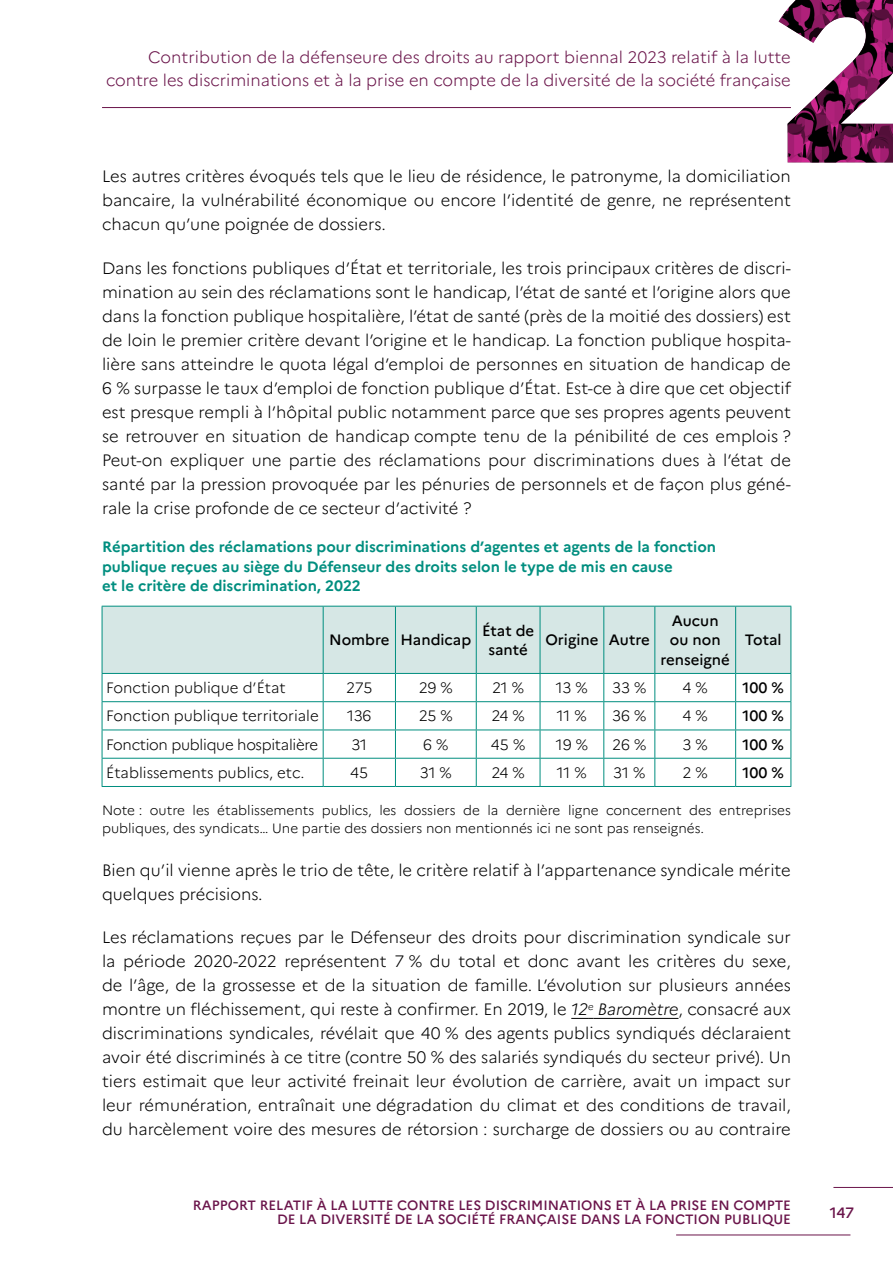
<style>
.page{position:relative;width:893px;height:1263px;background:#fff}
.page>*{position:absolute;margin:0;border:0;box-sizing:border-box;transform-origin:0 0}
.t1{font:300 16.5px/24px "Marianne";color:#000;text-align:justify}
.t2{font:300 16.5px/22.5px "Marianne";color:#6a144a;text-align:right}
.t3{font:700 15px/19.5px "Marianne";color:#008e7f}
.t4{font:300 15px "Marianne";color:#000}
.t5{font:500 15px/19.5px "Marianne";color:#000;text-align:center}
.t6{font:300 15px "Marianne";letter-spacing:-.02em;color:#000}
.t7{font:500 15px "Marianne";color:#6a144a}
.t8{font:300 13.5px/18px "Marianne";color:#000}
.t9{font:500 13.5px/13.5px "Marianne";color:#6a144a;text-align:right}
.s1{font-style:italic}
</style>
<div class="page">
<hr style="left:833px;top:1187px;width:60px;height:1px;background:#6a144a">
<hr style="left:676px;top:1234px;width:174px;height:1px;background:#6a144a">
<hr style="left:102px;top:107px;width:689px;height:1px;background:#6a144a">
<img style="left:779px;top:0;width:114px;height:163px">
<svg style="left:571px;top:1018px;width:22px;height:1px"></svg>
<hr style="left:593px;top:1018px;width:85px;height:1px;background:#000">
<div style="left:103px;top:607px;width:687px;height:66px;background:#d6e7e5"></div>
<hr style="left:323px;top:606px;width:1px;height:67px;background:#008e7f">
<hr style="left:395px;top:606px;width:1px;height:67px;background:#008e7f">
<hr style="left:476px;top:606px;width:1px;height:67px;background:#008e7f">
<hr style="left:540px;top:606px;width:1px;height:67px;background:#008e7f">
<hr style="left:603px;top:606px;width:1px;height:67px;background:#008e7f">
<hr style="left:654px;top:606px;width:1px;height:67px;background:#008e7f">
<hr style="left:735px;top:606px;width:1px;height:67px;background:#008e7f">
<hr style="left:102px;top:701px;width:221px;height:1px;background:#008e7f">
<hr style="left:323px;top:701px;width:72px;height:1px;background:#008e7f">
<hr style="left:395px;top:701px;width:81px;height:1px;background:#008e7f">
<hr style="left:476px;top:701px;width:64px;height:1px;background:#008e7f">
<hr style="left:540px;top:701px;width:64px;height:1px;background:#008e7f">
<hr style="left:604px;top:701px;width:51px;height:1px;background:#008e7f">
<hr style="left:655px;top:701px;width:81px;height:1px;background:#008e7f">
<hr style="left:736px;top:701px;width:55px;height:1px;background:#008e7f">
<hr style="left:102px;top:729px;width:221px;height:1px;background:#008e7f">
<hr style="left:323px;top:729px;width:72px;height:1px;background:#008e7f">
<hr style="left:395px;top:729px;width:81px;height:1px;background:#008e7f">
<hr style="left:476px;top:729px;width:64px;height:1px;background:#008e7f">
<hr style="left:540px;top:729px;width:64px;height:1px;background:#008e7f">
<hr style="left:604px;top:729px;width:51px;height:1px;background:#008e7f">
<hr style="left:655px;top:729px;width:81px;height:1px;background:#008e7f">
<hr style="left:736px;top:729px;width:55px;height:1px;background:#008e7f">
<hr style="left:102px;top:758px;width:221px;height:1px;background:#008e7f">
<hr style="left:323px;top:758px;width:72px;height:1px;background:#008e7f">
<svg style="left:323px;top:674px;width:1px;height:112px"></svg>
<hr style="left:395px;top:758px;width:81px;height:1px;background:#008e7f">
<svg style="left:395px;top:674px;width:1px;height:112px"></svg>
<hr style="left:476px;top:758px;width:64px;height:1px;background:#008e7f">
<svg style="left:476px;top:674px;width:1px;height:112px"></svg>
<hr style="left:540px;top:758px;width:64px;height:1px;background:#008e7f">
<svg style="left:540px;top:674px;width:1px;height:112px"></svg>
<hr style="left:604px;top:758px;width:51px;height:1px;background:#008e7f">
<svg style="left:603px;top:674px;width:1px;height:112px"></svg>
<hr style="left:655px;top:758px;width:81px;height:1px;background:#008e7f">
<svg style="left:654px;top:674px;width:1px;height:112px"></svg>
<hr style="left:736px;top:758px;width:55px;height:1px;background:#008e7f">
<svg style="left:735px;top:674px;width:1px;height:112px"></svg>
<svg style="left:102px;top:674px;width:1px;height:112px"></svg>
<svg style="left:790px;top:674px;width:1px;height:112px"></svg>
<hr style="left:102px;top:786px;width:221px;height:1px;background:#008e7f">
<hr style="left:323px;top:786px;width:72px;height:1px;background:#008e7f">
<hr style="left:395px;top:786px;width:81px;height:1px;background:#008e7f">
<hr style="left:476px;top:786px;width:64px;height:1px;background:#008e7f">
<hr style="left:540px;top:786px;width:64px;height:1px;background:#008e7f">
<hr style="left:604px;top:786px;width:51px;height:1px;background:#008e7f">
<hr style="left:655px;top:786px;width:81px;height:1px;background:#008e7f">
<hr style="left:736px;top:786px;width:55px;height:1px;background:#008e7f">
<hr style="left:102px;top:606px;width:221px;height:1px;background:#008e7f">
<hr style="left:102px;top:606px;width:1px;height:67px;background:#008e7f">
<hr style="left:323px;top:606px;width:72px;height:1px;background:#008e7f">
<hr style="left:395px;top:606px;width:81px;height:1px;background:#008e7f">
<hr style="left:476px;top:606px;width:64px;height:1px;background:#008e7f">
<hr style="left:540px;top:606px;width:64px;height:1px;background:#008e7f">
<hr style="left:604px;top:606px;width:51px;height:1px;background:#008e7f">
<hr style="left:655px;top:606px;width:81px;height:1px;background:#008e7f">
<hr style="left:736px;top:606px;width:55px;height:1px;background:#008e7f">
<hr style="left:790px;top:606px;width:1px;height:67px;background:#008e7f">
<hr style="left:102px;top:673px;width:221px;height:1px;background:#008e7f">
<hr style="left:323px;top:673px;width:72px;height:1px;background:#008e7f">
<hr style="left:395px;top:673px;width:81px;height:1px;background:#008e7f">
<hr style="left:476px;top:673px;width:64px;height:1px;background:#008e7f">
<hr style="left:540px;top:673px;width:64px;height:1px;background:#008e7f">
<hr style="left:604px;top:673px;width:51px;height:1px;background:#008e7f">
<hr style="left:655px;top:673px;width:81px;height:1px;background:#008e7f">
<hr style="left:736px;top:673px;width:55px;height:1px;background:#008e7f">
<p class="t2" style="left:106px;top:45px;width:686px">Contribution de la défenseure des droits au rapport biennal 2023 relatif à la lutte contre les discriminations et à la prise en compte de la diversité de la société française</p>
<p class="t1" style="left:102px;top:163px;width:690px">Les autres critères évoqués tels que le lieu de résidence, le patronyme, la domiciliation bancaire, la vulnérabilité économique ou encore l’identité de genre, ne représentent chacun qu’une poignée de dossiers.</p>
<p class="t1" style="left:102px;top:254px;width:690px">Dans les fonctions publiques d’État et territoriale, les trois principaux critères de discri&shy;mination au sein des réclamations sont le handicap, l’état de santé et l’origine alors que dans la fonction publique hospitalière, l’état de santé (près de la moitié des dossiers) est de loin le premier critère devant l’origine et le handicap. La fonction publique hospita&shy;lière sans atteindre le quota légal d’emploi de personnes en situation de handicap de 6 % surpasse le taux d’emploi de fonction publique d’État. Est-ce à dire que cet objectif est presque rempli à l’hôpital public notamment parce que ses propres agents peuvent se retrouver en situation de handicap compte tenu de la pénibilité de ces emplois ?<br>Peut-on expliquer une partie des réclamations pour discriminations dues à l’état de santé par la pression provoquée par les pénuries de personnels et de façon plus géné&shy;rale la crise profonde de ce secteur d’activité ?</p>
<p class="t3" style="left:102px;top:536px;width:616px">Répartition des réclamations pour discriminations d’agentes et agents de la fonction publique reçues au siège du Défenseur des droits selon le type de mis en cause<br>et le critère de discrimination, 2022</p>
<p class="t5" style="left:329px;top:629px;width:144px">Nombre Handicap</p>
<p class="t5" style="left:482px;top:619px;width:54px">État de santé</p>
<p class="t5" style="left:545px;top:629px;width:106px">Origine Autre</p>
<p class="t5" style="left:661px;top:610px;width:71px">Aucun<br>ou non renseigné</p>
<p class="t5" style="left:745px;top:629px;width:38px">Total</p>
<p class="t4" style="left:106px;top:676px;width:181px">Fonction publique d’État</p>
<p class="t4" style="left:346px;top:676px;width:28px">275</p>
<p class="t4" style="left:419px;top:676px;width:36px">29 %</p>
<p class="t4" style="left:492px;top:676px;width:34px">21 %</p>
<p class="t4" style="left:556px;top:676px;width:33px">13 %</p>
<p class="t4" style="left:612px;top:676px;width:36px">33 %</p>
<p class="t4" style="left:683px;top:676px;width:27px">4 %</p>
<p class="t5" style="left:742px;top:677px;width:43px">100 %</p>
<p class="t4" style="left:106px;top:704px;width:214px">Fonction publique territoriale</p>
<p class="t4" style="left:347px;top:704px;width:26px">136</p>
<p class="t4" style="left:419px;top:704px;width:36px">25 %</p>
<p class="t4" style="left:491px;top:704px;width:35px">24 %</p>
<p class="t4" style="left:557px;top:704px;width:31px">11 %</p>
<p class="t4" style="left:612px;top:704px;width:36px">36 %</p>
<p class="t4" style="left:683px;top:704px;width:27px">4 %</p>
<p class="t5" style="left:742px;top:705px;width:43px">100 %</p>
<p class="t6" style="left:106px;top:733px;width:214px">Fonction publique hospitalière</p>
<p class="t4" style="left:351px;top:733px;width:17px">31</p>
<p class="t4" style="left:423px;top:733px;width:27px">6 %</p>
<p class="t4" style="left:491px;top:733px;width:36px">45 %</p>
<p class="t4" style="left:556px;top:733px;width:34px">19 %</p>
<p class="t4" style="left:612px;top:733px;width:36px">26 %</p>
<p class="t4" style="left:683px;top:733px;width:27px">3 %</p>
<p class="t5" style="left:742px;top:733px;width:43px">100 %</p>
<p class="t4" style="left:106px;top:761px;width:200px">Établissements publics, etc.</p>
<p class="t4" style="left:350px;top:761px;width:19px">45</p>
<p class="t4" style="left:420px;top:761px;width:34px">31 %</p>
<p class="t4" style="left:491px;top:761px;width:35px">24 %</p>
<p class="t4" style="left:557px;top:761px;width:31px">11 %</p>
<p class="t4" style="left:613px;top:761px;width:34px">31 %</p>
<p class="t4" style="left:683px;top:761px;width:27px">2 %</p>
<p class="t5" style="left:742px;top:762px;width:43px">100 %</p>
<p class="t8" style="left:102px;top:800px;width:690px">Note : outre les établissements publics, les dossiers de la dernière ligne concernent des entreprises publiques, des syndicats… Une partie des dossiers non mentionnés ici ne sont pas renseignés.</p>
<p class="t1" style="left:102px;top:857px;width:690px">Bien qu’il vienne après le trio de tête, le critère relatif à l’appartenance syndicale mérite quelques précisions.</p>
<p class="t1" style="left:102px;top:924px;width:690px">Les réclamations reçues par le Défenseur des droits pour discrimination syndicale sur la période 2020-2022 représentent 7 % du total et donc avant les critères du sexe, de l’âge, de la grossesse et de la situation de famille. L’évolution sur plusieurs années montre un fléchissement, qui reste à confirmer. En 2019, le <span class="s1">12</span><sup>e</sup> <span class="s1">Baromètre</span>, consacré aux discriminations syndicales, révélait que 40 % des agents publics syndiqués déclaraient avoir été discriminés à ce titre (contre 50 % des salariés syndiqués du secteur privé). Un tiers estimait que leur activité freinait leur évolution de carrière, avait un impact sur leur rémunération, entraînait une dégradation du climat et des conditions de travail, du harcèlement voire des mesures de rétorsion : surcharge de dossiers ou au contraire</p>
<p class="t9" style="left:193px;top:1197px;width:600px">RAPPORT RELATIF À LA LUTTE CONTRE LES DISCRIMINATIONS ET À LA PRISE EN COMPTE<br>DE LA DIVERSITÉ DE LA SOCIÉTÉ FRANÇAISE DANS LA FONCTION PUBLIQUE</p>
<p class="t7" style="left:830px;top:1201px;width:26px">147</p>
</div>
